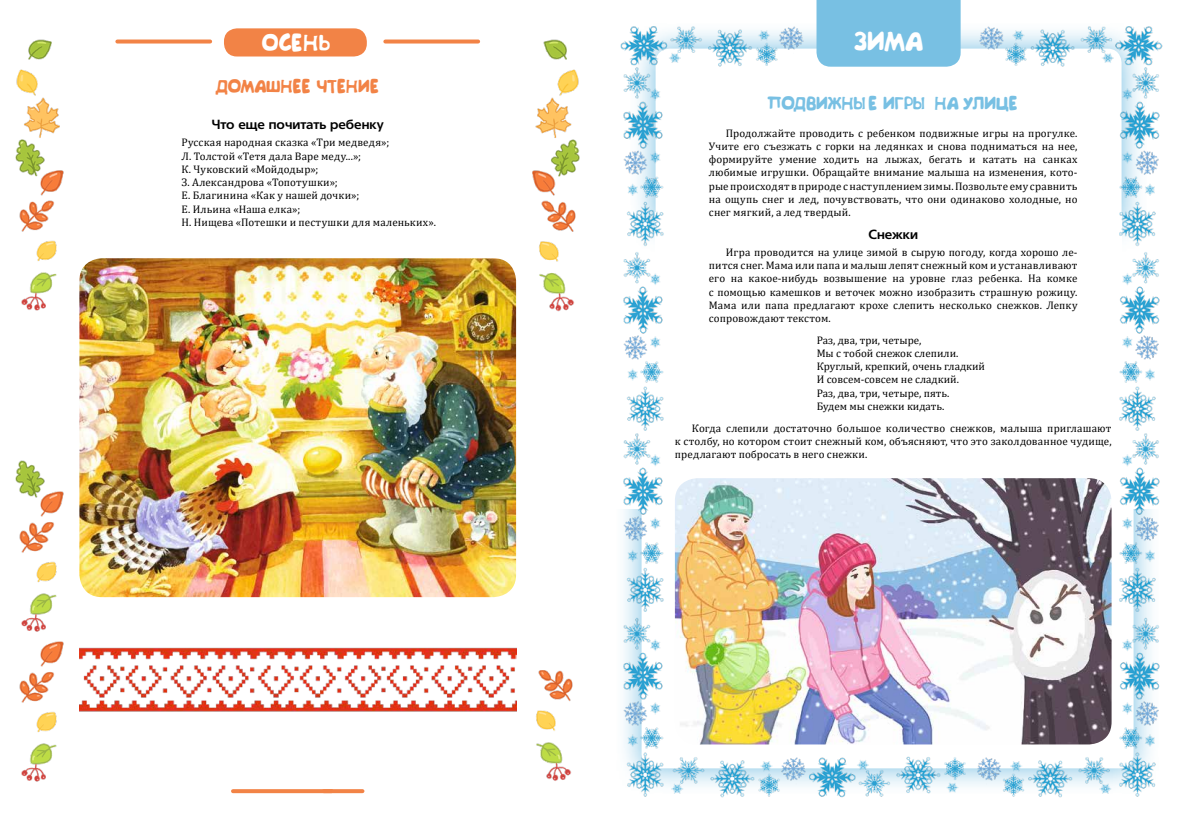
<style>
.page{position:relative;width:1191px;height:823px;background:#fff}
.page>*{position:absolute;margin:0;border:0;box-sizing:border-box;transform-origin:0 0}
.t1{font:24px "BIP";color:#fff}
.t2{font:20px "BIP";letter-spacing:.015em;color:#fff}
.t3{font:16px "BIP";letter-spacing:-.015em;color:#78c0e3}
.t4{font:16px "BIP";letter-spacing:-.005em;color:#f28346}
.t5{font:700 13px "Tornado C";color:#000}
.t6{font:11px/13.2px "Cambria";letter-spacing:.005em;color:#000;text-align:justify}
</style>
<div class="page">
<div style="left:224px;top:28px;width:143px;height:28px;background:#f28346;border-radius:13px"></div>
<svg style="left:117px;top:39px;width:93px;height:4px"></svg>
<svg style="left:385px;top:39px;width:93px;height:4px"></svg>
<svg style="left:233px;top:789px;width:91px;height:3px"></svg>
<svg style="left:324px;top:789px;width:38px;height:3px"></svg>
<img style="left:15px;top:39px;width:49px;height:743px">
<img style="left:516px;top:39px;width:64px;height:336px">
<img style="left:516px;top:670px;width:57px;height:111px">
<div style="left:816px;top:0;width:144px;height:16px;background:#78c0e3"></div>
<img style="left:620px;top:16px;width:543px;height:782px">
<img style="left:79px;top:258px;width:437px;height:338px">
<img style="left:79px;top:647px;width:437px;height:65px">
<img style="left:675px;top:478px;width:436px;height:266px">
<h2 class="t2" style="left:262px;top:27px;width:70px">ОСЕНЬ</h2>
<h1 class="t1" style="left:854px;top:23px;width:70px">ЗИМА</h1>
<h3 class="t4" style="left:215px;top:74px;width:166px">ДОМАШНЕЕ ЧТЕНИЕ</h3>
<p class="t5" style="left:212px;top:117px;width:173px">Что еще почитать ребенку</p>
<p class="t6" style="left:181px;top:136px;width:256px;text-align:left">Русская народная сказка «Три медведя»;<br>Л. Толстой «Тетя дала Варе меду...»;<br>К. Чуковский «Мойдодыр»;<br>З. Александрова «Топотушки»;<br>Е. Благинина «Как у нашей дочки»;<br>Е. Ильина «Наша елка»;<br>Н. Нищева «Потешки и пестушки для маленьких».</p>
<h3 class="t3" style="left:767px;top:91px;width:253px">ПОДВИЖНЫЕ ИГРЫ НА УЛИЦЕ</h3>
<p class="t6" style="left:709px;top:126px;width:370px;text-indent:17px">Продолжайте проводить с ребенком подвижные игры на прогулке.<br>Учите его съезжать с горки на ледянках и снова подниматься на нее, формируйте умение ходить на лыжах, бегать и катать на санках любимые игрушки. Обращайте внимание малыша на изменения, кото&shy;рые происходят в природе с наступлением зимы. Позвольте ему сравнить на ощупь снег и лед, почувствовать, что они одинаково холодные, но снег мягкий, а лед твердый.</p>
<p class="t5" style="left:868px;top:227px;width:51px">Снежки</p>
<p class="t6" style="left:709px;top:245px;width:370px;text-indent:17px">Игра проводится на улице зимой в сырую погоду, когда хорошо ле&shy;пится снег. Мама или папа и малыш лепят снежный ком и устанавливают его на какое-нибудь возвышение на уровне глаз ребенка. На комке с помощью камешков и веточек можно изобразить страшную рожицу.<br>Мама или папа предлагают крохе слепить несколько снежков. Лепку сопровождают текстом.</p>
<p class="t6" style="left:816px;top:333px;width:170px;text-align:left">Раз, два, три, четыре,<br>Мы с тобой снежок слепили.<br>Круглый, крепкий, очень гладкий<br>И совсем-совсем не сладкий.<br>Раз, два, три, четыре, пять.<br>Будем мы снежки кидать.</p>
<p class="t6" style="left:675px;top:421px;width:438px;text-indent:17px">Когда слепили достаточно большое количество снежков, малыша приглашают к столбу, но котором стоит снежный ком, объясняют, что это заколдованное чудище, предлагают побросать в него снежки.</p>
</div>
